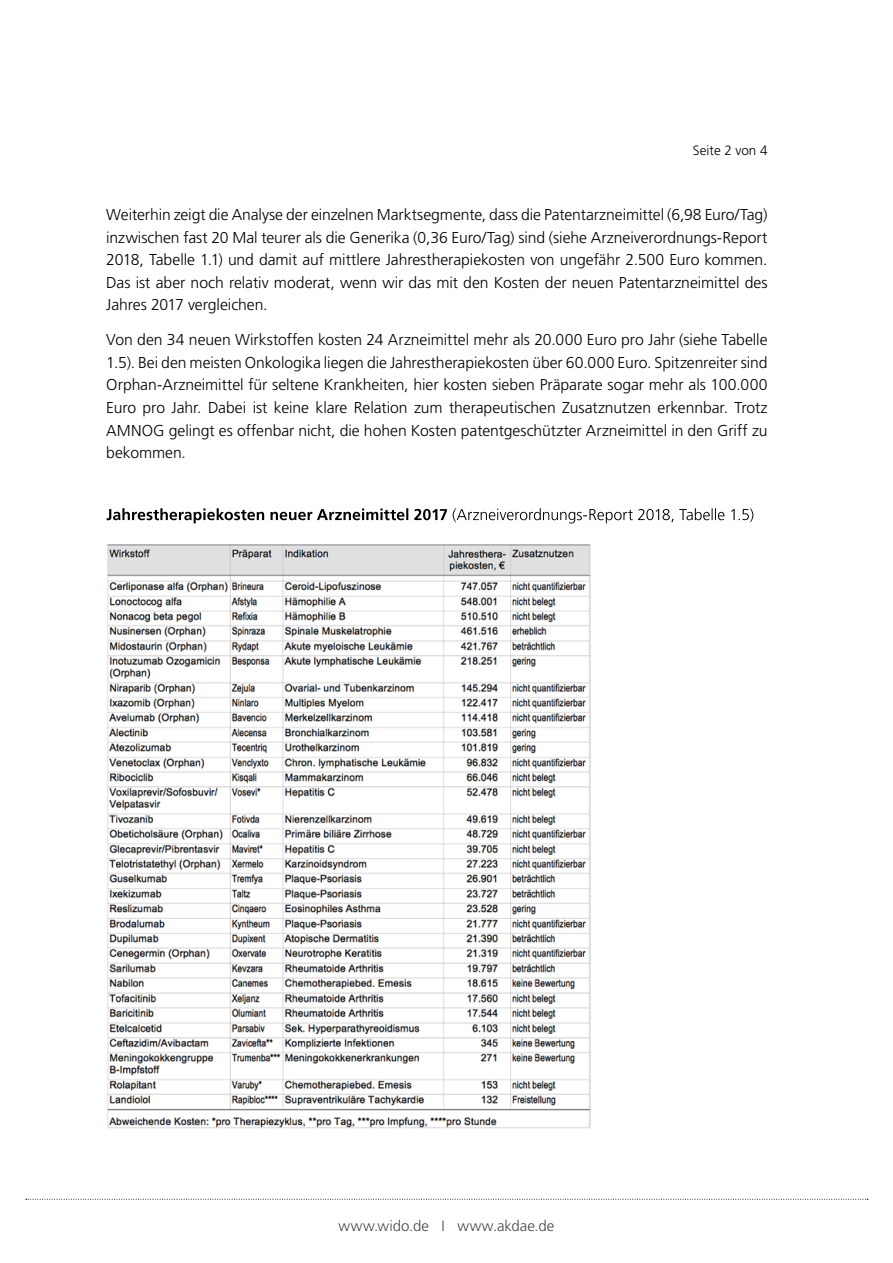
<style>
.page{position:relative;width:893px;height:1263px;background:#fff}
.page>*{position:absolute;margin:0;border:0;box-sizing:border-box;transform-origin:0 0}
.t1{font:300 15.75px/22.5px "Frutiger LT";letter-spacing:-.005em;color:#000;text-align:justify}
.t2{font:300 15px "Frutiger LT";letter-spacing:.005em;color:#4a4a49}
.t3{font:300 13.5px "Frutiger LT";letter-spacing:.005em;color:#000}
</style>
<div class="page">
<svg style="left:26px;top:1199px;width:842px;height:1px"></svg>
<img style="left:107px;top:544px;width:484px;height:584px">
<svg style="left:107px;top:508px;width:646px;height:15px"></svg>
<p class="t3" style="left:693px;top:142px;width:76px">Seite 2 von 4</p>
<p class="t1" style="left:106px;top:204px;width:663px">Weiterhin zeigt die Analyse der einzelnen Marktsegmente, dass die Patentarzneimittel (6,98 Euro/Tag) inzwischen fast 20 Mal teurer als die Generika (0,36 Euro/Tag) sind (siehe Arzneiverordnungs-Report 2018, Tabelle 1.1) und damit auf mittlere Jahrestherapiekosten von ungefähr 2.500 Euro kommen.<br>Das ist aber noch relativ moderat, wenn wir das mit den Kosten der neuen Patentarzneimittel des Jahres 2017 vergleichen.</p>
<p class="t1" style="left:106px;top:329px;width:663px">Von den 34 neuen Wirkstoffen kosten 24 Arzneimittel mehr als 20.000 Euro pro Jahr (siehe Tabelle 1.5). Bei den meisten Onkologika liegen die Jahrestherapiekosten über 60.000 Euro. Spitzenreiter sind Orphan-Arzneimittel für seltene Krankheiten, hier kosten sieben Präparate sogar mehr als 100.000<br>Euro pro Jahr. Dabei ist keine klare Relation zum therapeutischen Zusatznutzen erkennbar. Trotz AMNOG gelingt es offenbar nicht, die hohen Kosten patentgeschützter Arzneimittel in den Griff zu bekommen.</p>
<p class="t2" style="left:338px;top:1217px;width:217px">www.wido.de I www.akdae.de</p>
</div>
